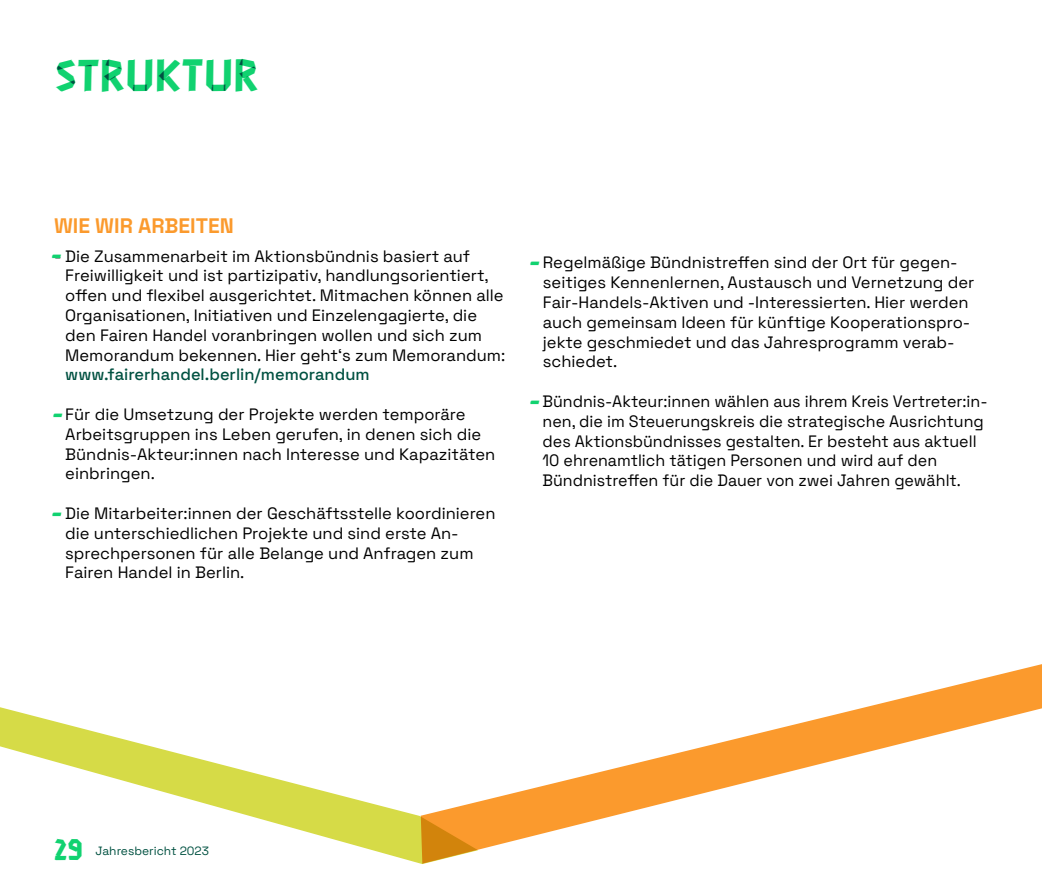
<style>
.page{position:relative;width:1042px;height:893px;background:#fff}
.page>*{position:absolute;margin:0;border:0;box-sizing:border-box;transform-origin:0 0}
.t1{font:49.5px "John Tapextra Regular Overlap";color:#005141}
.t2{font:33px "John Tapextra";color:#11d270}
.t3{font:27px "John Tapextra";color:#11d270}
.t4{font:300 21px "Space Grotesk";color:#fb9a2d}
.t5{font:300 16.5px/19.8px "Space Grotesk";color:#000}
.t6{font:300 16.5px "Space Grotesk";color:#005141}
.t7{font:300 12px "Space Grotesk";color:#005141}
</style>
<div class="page">
<svg style="left:478px;top:664px;width:564px;height:186px"></svg>
<svg style="left:0;top:707px;width:478px;height:157px"></svg>
<h1 class="t1" style="left:54px;top:48px;width:206px">STRUKTUR</h1>
<p class="t4" style="left:54px;top:211px;width:181px">WIE WIR ARBEITEN</p>
<p class="t5" style="left:65px;top:245px;width:441px;text-indent:-11px">- Die Zusammenarbeit im Aktionsbündnis basiert auf Freiwilligkeit und ist partizipativ, handlungsorientiert, offen und flexibel ausgerichtet. Mitmachen können alle Organisationen, Initiativen und Einzelengagierte, die den Fairen Handel voranbringen wollen und sich zum Memorandum bekennen. Hier geht‘s zum Memorandum:</p>
<p class="t6" style="left:65px;top:363px;width:306px">www.fairerhandel.berlin/memorandum</p>
<p class="t5" style="left:65px;top:403px;width:431px;text-indent:-11px">- Für die Umsetzung der Projekte werden temporäre Arbeitsgruppen ins Leben gerufen, in denen sich die Bündnis-Akteur:innen nach Interesse und Kapazitäten einbringen.</p>
<p class="t5" style="left:65px;top:502px;width:432px;text-indent:-11px">- Die Mitarbeiter:innen der Geschäftsstelle koordinieren die unterschiedlichen Projekte und sind erste An&shy;sprechpersonen für alle Belange und Anfragen zum Fairen Handel in Berlin.</p>
<h3 class="t3" style="left:50px;top:242px;width:15px">-</h3>
<h3 class="t3" style="left:51px;top:401px;width:15px">-</h3>
<h3 class="t3" style="left:50px;top:499px;width:15px">-</h3>
<p class="t5" style="left:543px;top:252px;width:433px;text-indent:-11px">- Regelmäßige Bündnistreffen sind der Ort für gegen&shy;seitiges Kennenlernen, Austausch und Vernetzung der Fair-Handels-Aktiven und -Interessierten. Hier werden auch gemeinsam Ideen für künftige Kooperationspro&shy;jekte geschmiedet und das Jahresprogramm verab&shy;schiedet.</p>
<p class="t5" style="left:542px;top:390px;width:446px;text-indent:-11px">- Bündnis-Akteur:innen wählen aus ihrem Kreis Vertreter:in&shy;nen, die im Steuerungskreis die strategische Ausrichtung des Aktionsbündnisses gestalten. Er besteht aus aktuell 10 ehrenamtlich tätigen Personen und wird auf den Bündnistreffen für die Dauer von zwei Jahren gewählt.</p>
<h3 class="t3" style="left:528px;top:249px;width:15px">-</h3>
<h3 class="t3" style="left:528px;top:388px;width:15px">-</h3>
<h2 class="t2" style="left:54px;top:831px;width:31px">29</h2>
<p class="t7" style="left:96px;top:842px;width:115px">Jahresbericht 2023</p>
</div>
